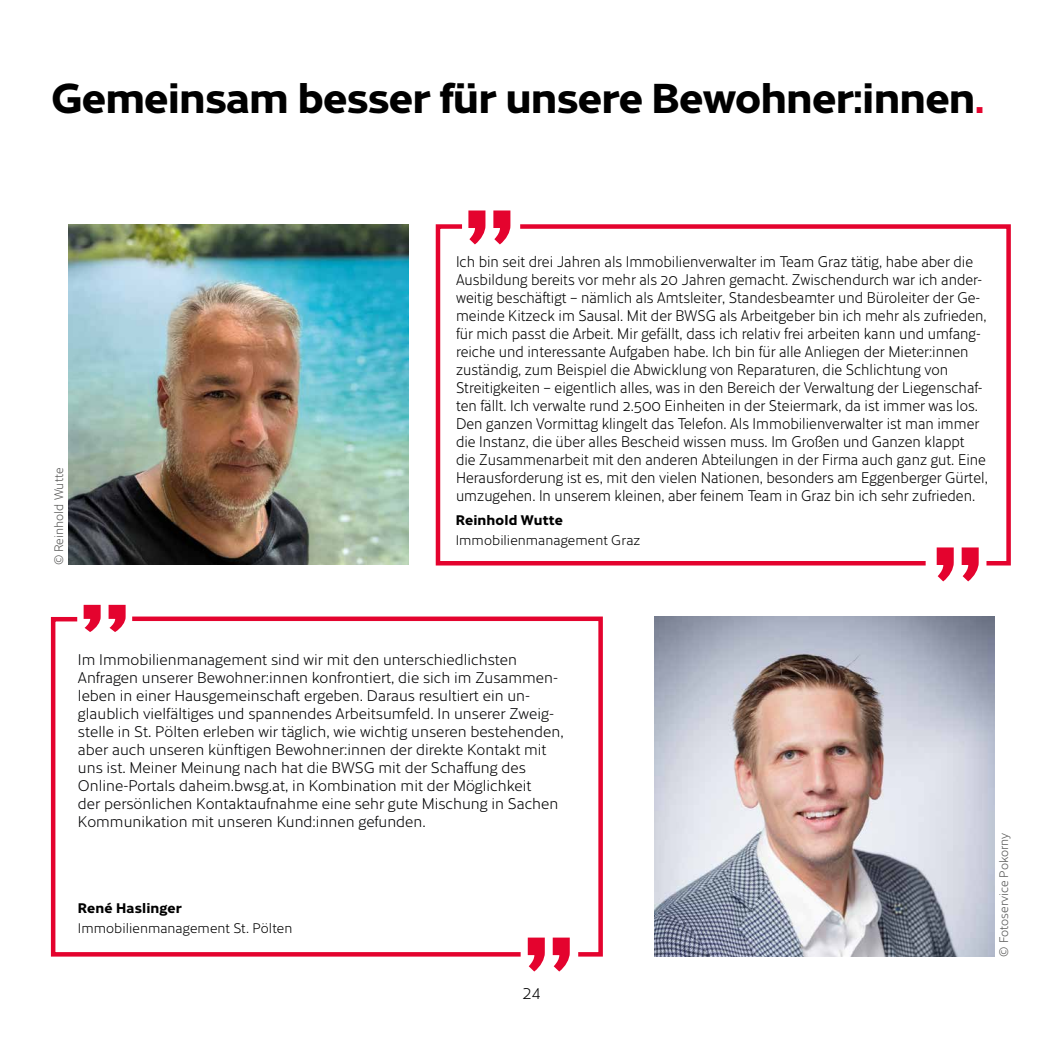
<style>
.page{position:relative;width:1063px;height:1063px;background:#fff}
.page>*{position:absolute;margin:0;border:0;box-sizing:border-box;transform-origin:0 0}
.t1{font:700 40.5px "Cresta";letter-spacing:-.02em;color:#000}
.t2{font:300 15px/18px "Cresta";color:#000;scale:.94 1}
.t3{font:300 15px/18px "Cresta";color:#020203}
.t4{font:300 15px "Cresta";color:#000}
.t5{font:300 13.5px "Cresta";letter-spacing:.005em;color:#000}
.t6{font:700 13.5px "Cresta";letter-spacing:.01em;color:#000}
.t7{font:300 12px "Cresta";color:#575756}
.s1{color:#e4032e}
</style>
<div class="page">
<svg style="left:50px;top:615px;width:78px;height:342px"></svg>
<img style="left:69px;top:224px;width:340px;height:340px">
<img style="left:655px;top:617px;width:340px;height:340px">
<svg style="left:468px;top:210px;width:42px;height:12px"></svg>
<svg style="left:84px;top:605px;width:42px;height:27px"></svg>
<svg style="left:435px;top:222px;width:81px;height:344px"></svg>
<svg style="left:516px;top:224px;width:495px;height:342px"></svg>
<svg style="left:128px;top:616px;width:475px;height:341px"></svg>
<svg style="left:937px;top:547px;width:42px;height:34px"></svg>
<svg style="left:528px;top:938px;width:42px;height:34px"></svg>
<h1 class="t1" style="left:51px;top:65px;width:935px">Gemeinsam besser für unsere Bewohner:innen<span class="s1">.</span></h1>
<p class="t7" style="left:50px;top:565px;width:99px;rotate:-90deg">© Reinhold Wutte</p>
<p class="t2" style="left:456px;top:251px;width:567px">Ich bin seit drei Jahren als Immobilienverwalter im Team Graz tätig, habe aber die Ausbildung bereits vor mehr als 20 Jahren gemacht. Zwischendurch war ich ander&shy;weitig beschäftigt – nämlich als Amtsleiter, Standesbeamter und Büroleiter der Ge&shy;meinde Kitzeck im Sausal. Mit der BWSG als Arbeitgeber bin ich mehr als zufrieden, für mich passt die Arbeit. Mir gefällt, dass ich relativ frei arbeiten kann und umfang&shy;reiche und interessante Aufgaben habe. Ich bin für alle Anliegen der Mieter:innen zuständig, zum Beispiel die Abwicklung von Reparaturen, die Schlichtung von Streitigkeiten – eigentlich alles, was in den Bereich der Verwaltung der Liegenschaf&shy;ten fällt. Ich verwalte rund 2.500 Einheiten in der Steiermark, da ist immer was los.<br>Den ganzen Vormittag klingelt das Telefon. Als Immobilienverwalter ist man immer die Instanz, die über alles Bescheid wissen muss. Im Großen und Ganzen klappt die Zusammenarbeit mit den anderen Abteilungen in der Firma auch ganz gut. Eine Herausforderung ist es, mit den vielen Nationen, besonders am Eggenberger Gürtel, umzugehen. In unserem kleinen, aber feinem Team in Graz bin ich sehr zufrieden.</p>
<p class="t6" style="left:456px;top:509px;width:109px">Reinhold Wutte</p>
<p class="t5" style="left:456px;top:530px;width:186px">Immobilienmanagement Graz</p>
<p class="t3" style="left:78px;top:650px;width:487px">Im Immobilienmanagement sind wir mit den unterschiedlichsten Anfragen unserer Bewohner:innen konfrontiert, die sich im Zusammen&shy;leben in einer Hausgemeinschaft ergeben. Daraus resultiert ein un&shy;glaublich vielfältiges und spannendes Arbeitsumfeld. In unserer Zweig&shy;stelle in St. Pölten erleben wir täglich, wie wichtig unseren bestehenden, aber auch unseren künftigen Bewohner:innen der direkte Kontakt mit uns ist. Meiner Meinung nach hat die BWSG mit der Schaffung des Online-Portals daheim.bwsg.at, in Kombination mit der Möglichkeit<br>der persönlichen Kontaktaufnahme eine sehr gute Mischung in Sachen Kommunikation mit unseren Kund:innen gefunden.</p>
<p class="t6" style="left:78px;top:897px;width:106px">René Haslinger</p>
<p class="t5" style="left:78px;top:918px;width:216px">Immobilienmanagement St. Pölten</p>
<p class="t4" style="left:523px;top:982px;width:19px">24</p>
<p class="t7" style="left:995px;top:957px;width:125px;rotate:-90deg">© Fotoservice Pokorny</p>
</div>
